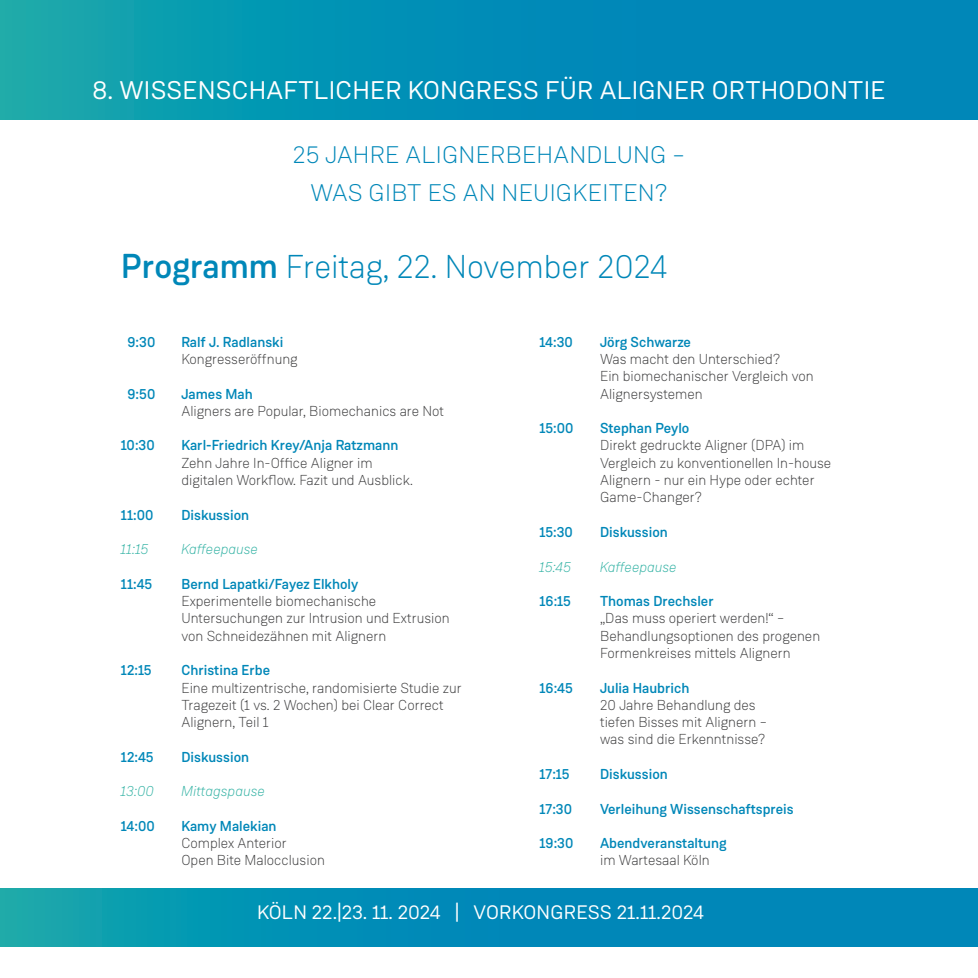
<style>
.page{position:relative;width:978px;height:978px;background:#fff}
.page>*{position:absolute;margin:0;border:0;box-sizing:border-box;transform-origin:0 0}
.t1{font:300 33px "Weissenhof Grotesk";color:#0087b8}
.t2{font:25.5px "Weissenhof Grotesk";letter-spacing:.01em;color:#fff;scale:1.04 1}
.t3{font:300 24px/37.5px "Weissenhof Grotesk";letter-spacing:.01em;color:#0087b8;text-align:center;scale:1.04 1}
.t4{font:19.5px "Weissenhof Grotesk";color:#fff;scale:1.04 1}
.t5{font:300 14.4px/17.2px "Weissenhof Grotesk";color:#3e3e3f}
.t6{font:500 14.4px "Weissenhof Grotesk";color:#0087b8}
.t7{font:italic 300 14.4px "Weissenhof Grotesk";color:#35b3a5}
.s1{font-weight:500;font-size:34.5px}
</style>
<div class="page">
<svg style="left:0;top:0;width:978px;height:119px;background:#0490b4"></svg>
<svg style="left:0;top:889px;width:978px;height:58px;background:#038eb5"></svg>
<h2 class="t2" style="left:92px;top:75px;width:764px">8. WISSENSCHAFTLICHER KONGRESS FÜR ALIGNER ORTHODONTIE</h2>
<h3 class="t3" style="left:293px;top:136px;width:379px">25 JAHRE ALIGNERBEHANDLUNG –<br>WAS GIBT ES AN NEUIGKEITEN?</h3>
<h1 class="t1" style="left:121px;top:247px;width:548px"><span class="s1">Programm</span> Freitag, 22. November 2024</h1>
<p class="t6" style="left:128px;top:333px;width:29px">9:30</p>
<p class="t6" style="left:181px;top:333px;width:103px">Ralf J. Radlanski</p>
<p class="t5" style="left:181px;top:350px;width:118px">Kongresseröffnung</p>
<p class="t6" style="left:128px;top:385px;width:29px">9:50</p>
<p class="t6" style="left:181px;top:385px;width:73px">James Mah</p>
<p class="t5" style="left:181px;top:402px;width:264px">Aligners are Popular, Biomechanics are Not</p>
<p class="t6" style="left:121px;top:437px;width:35px">10:30</p>
<p class="t6" style="left:181px;top:437px;width:218px">Karl-Friedrich Krey/Anja Ratzmann</p>
<p class="t5" style="left:181px;top:454px;width:233px">Zehn Jahre In-Office Aligner im digitalen Workflow. Fazit und Ausblick.</p>
<p class="t6" style="left:121px;top:506px;width:34px">11:00</p>
<p class="t6" style="left:181px;top:506px;width:69px">Diskussion</p>
<p class="t7" style="left:121px;top:541px;width:29px">11:15</p>
<p class="t7" style="left:181px;top:541px;width:78px">Kaffeepause</p>
<p class="t6" style="left:121px;top:575px;width:33px">11:45</p>
<p class="t6" style="left:181px;top:575px;width:178px">Bernd Lapatki/Fayez Elkholy</p>
<p class="t5" style="left:181px;top:592px;width:270px">Experimentelle biomechanische<br>Untersuchungen zur Intrusion und Extrusion von Schneidezähnen mit Alignern</p>
<p class="t6" style="left:121px;top:661px;width:32px">12:15</p>
<p class="t6" style="left:181px;top:661px;width:90px">Christina Erbe</p>
<p class="t5" style="left:181px;top:679px;width:282px">Eine multizentrische, randomisierte Studie zur<br>Tragezeit (1 vs. 2 Wochen) bei Clear Correct<br>Alignern, Teil 1</p>
<p class="t6" style="left:121px;top:748px;width:34px">12:45</p>
<p class="t6" style="left:181px;top:748px;width:69px">Diskussion</p>
<p class="t7" style="left:121px;top:783px;width:35px">13:00</p>
<p class="t7" style="left:181px;top:783px;width:85px">Mittagspause</p>
<p class="t6" style="left:121px;top:817px;width:35px">14:00</p>
<p class="t6" style="left:181px;top:817px;width:97px">Kamy Malekian</p>
<p class="t5" style="left:181px;top:834px;width:145px">Complex Anterior<br>Open Bite Malocclusion</p>
<p class="t6" style="left:540px;top:333px;width:35px">14:30</p>
<p class="t6" style="left:600px;top:333px;width:92px">Jörg Schwarze</p>
<p class="t5" style="left:600px;top:350px;width:215px">Was macht den Unterschied?<br>Ein biomechanischer Vergleich von<br>Alignersystemen</p>
<p class="t6" style="left:540px;top:419px;width:35px">15:00</p>
<p class="t6" style="left:600px;top:419px;width:91px">Stephan Peylo</p>
<p class="t5" style="left:600px;top:437px;width:233px">Direkt gedruckte Aligner (DPA) im<br>Vergleich zu konventionellen In-house<br>Alignern - nur ein Hype oder echter<br>Game-Changer?</p>
<p class="t6" style="left:540px;top:523px;width:35px">15:30</p>
<p class="t6" style="left:600px;top:523px;width:69px">Diskussion</p>
<p class="t7" style="left:540px;top:558px;width:33px">15:45</p>
<p class="t7" style="left:600px;top:558px;width:78px">Kaffeepause</p>
<p class="t6" style="left:540px;top:592px;width:33px">16:15</p>
<p class="t6" style="left:600px;top:592px;width:115px">Thomas Drechsler</p>
<p class="t5" style="left:600px;top:610px;width:222px">„Das muss operiert werden!“ –<br>Behandlungsoptionen des progenen<br>Formenkreises mittels Alignern</p>
<p class="t6" style="left:540px;top:679px;width:35px">16:45</p>
<p class="t6" style="left:600px;top:679px;width:91px">Julia Haubrich</p>
<p class="t5" style="left:600px;top:696px;width:168px">20 Jahre Behandlung des tiefen Bisses mit Alignern – was sind die Erkenntnisse?</p>
<p class="t6" style="left:540px;top:765px;width:31px">17:15</p>
<p class="t6" style="left:600px;top:765px;width:69px">Diskussion</p>
<p class="t6" style="left:540px;top:800px;width:34px">17:30</p>
<p class="t6" style="left:600px;top:800px;width:195px">Verleihung Wissenschaftspreis</p>
<p class="t6" style="left:540px;top:834px;width:35px">19:30</p>
<p class="t6" style="left:600px;top:834px;width:128px">Abendveranstaltung</p>
<p class="t5" style="left:600px;top:852px;width:111px">im Wartesaal Köln</p>
<h3 class="t4" style="left:257px;top:900px;width:431px">KÖLN 22.|23. 11. 2024 | VORKONGRESS 21.11.2024</h3>
</div>
